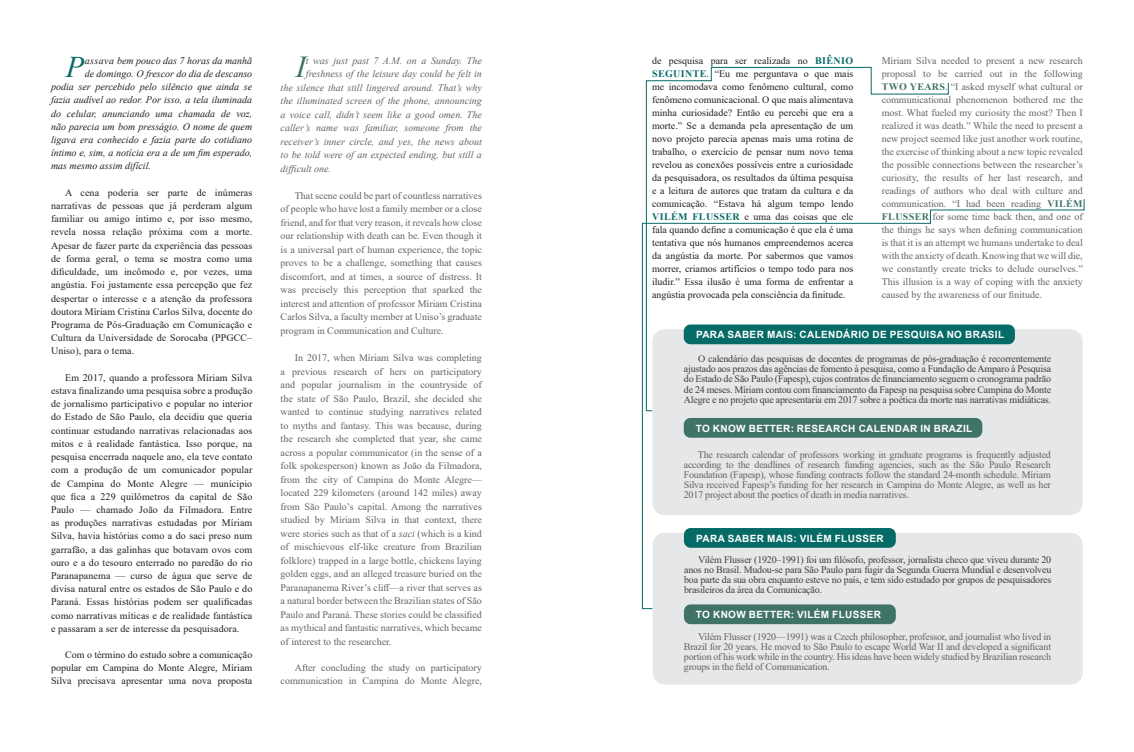
<style>
.page{position:relative;width:1134px;height:752px;background:#fff}
.page>*{position:absolute;margin:0;border:0;box-sizing:border-box;transform-origin:0 0}
.CORPO_PT{font:italic 30.4px "Times New Roman";color:#3f7368}
.CORPO_PT-2{font:italic 29.9px "Times New Roman";color:#066a67}
.CORPO_PT-3{font:10px/13.5px "Times New Roman";color:#636366;text-align:justify}
.CORPO_PT-4{font:10px/13.2px "Times New Roman";letter-spacing:.005em;color:#231f20;text-align:justify}
.t1{font:10px/10px "Times New Roman";letter-spacing:-.02em;color:#3e3e3f;text-align:justify}
.CORPO_PT-5{font:italic 10px "Times New Roman";color:#636366}
.CORPO_PT-6{font:italic 10px "Times New Roman";color:#231f20}
.t2{font:700 10px "Arial";letter-spacing:.035em;color:#fff}
.s1{font-style:italic}
.s2{font-weight:700;color:#066a67}
.s3{font-weight:700;color:#3f7368}
</style>
<div class="page">
<svg style="left:645px;top:66px;width:304px;height:132px"></svg>
<svg style="left:641px;top:198px;width:444px;height:411px"></svg>
<div style="left:653px;top:532px;width:430px;height:152px;background:#e6e7e9;border-radius:12px"></div>
<div style="left:684px;top:527px;width:212px;height:20px;background:#066a67;border-radius:7px"></div>
<div style="left:684px;top:604px;width:212px;height:20px;background:#3f7368;border-radius:7px"></div>
<div style="left:652px;top:329px;width:430px;height:185px;background:#e6e7e9;border-radius:12px"></div>
<div style="left:684px;top:324px;width:331px;height:20px;background:#066a67;border-radius:7px"></div>
<div style="left:684px;top:418px;width:298px;height:19px;background:#3f7368;border-radius:7px"></div>
<p class="CORPO_PT-2" style="left:66px;top:46px;width:20px">P</p>
<p class="CORPO_PT-6" style="left:85px;top:53px;width:169px">assava bem pouco das 7 horas da manhã</p>
<p class="CORPO_PT-6" style="left:85px;top:67px;width:169px">de domingo. O frescor do dia de descanso</p>
<p class="CORPO_PT-6" style="left:51px;top:80px;width:203px">podia ser percebido pelo silêncio que ainda se</p>
<p class="CORPO_PT-6" style="left:51px;top:93px;width:203px">fazia audível ao redor. Por isso, a tela iluminada</p>
<p class="CORPO_PT-6" style="left:51px;top:106px;width:203px">do celular, anunciando uma chamada de voz,</p>
<p class="CORPO_PT-6" style="left:51px;top:119px;width:203px">não parecia um bom presságio. O nome de quem</p>
<p class="CORPO_PT-6" style="left:51px;top:133px;width:203px">ligava era conhecido e fazia parte do cotidiano</p>
<p class="CORPO_PT-6" style="left:51px;top:146px;width:203px">íntimo e, sim, a notícia era a de um fim esperado,</p>
<p class="CORPO_PT-6" style="left:51px;top:159px;width:102px">mas mesmo assim difícil.</p>
<p class="CORPO_PT-4" style="left:51px;top:185px;width:203px;text-indent:14px">A cena poderia ser parte de inúmeras narrativas de pessoas que já perderam algum familiar ou amigo íntimo e, por isso mesmo, revela nossa relação próxima com a morte.<br>Apesar de fazer parte da experiência das pessoas de forma geral, o tema se mostra como uma dificuldade, um incômodo e, por vezes, uma angústia. Foi justamente essa percepção que fez despertar o interesse e a atenção da professora doutora Míriam Cristina Carlos Silva, docente do Programa de Pós-Graduação em Comunicação e Cultura da Universidade de Sorocaba (PPGCC– Uniso), para o tema.</p>
<p class="CORPO_PT-4" style="left:51px;top:370px;width:203px;text-indent:14px">Em 2017, quando a professora Míriam Silva estava finalizando uma pesquisa sobre a produção de jornalismo participativo e popular no interior do Estado de São Paulo, ela decidiu que queria continuar estudando narrativas relacionadas aos mitos e à realidade fantástica. Isso porque, na pesquisa encerrada naquele ano, ela teve contato com a produção de um comunicador popular de Campina do Monte Alegre — munícipio que fica a 229 quilômetros da capital de São Paulo — chamado João da Filmadora. Entre as produções narrativas estudadas por Míriam Silva, havia histórias como a do saci preso num garrafão, a das galinhas que botavam ovos com ouro e a do tesouro enterrado no paredão do rio Paranapanema — curso de água que serve de divisa natural entre os estados de São Paulo e do Paraná. Essas histórias podem ser qualificadas como narrativas míticas e de realidade fantástica e passaram a ser de interesse da pesquisadora.</p>
<p class="CORPO_PT-4" style="left:51px;top:647px;width:203px;text-indent:14px">Com o término do estudo sobre a comunicação popular em Campina do Monte Alegre, Míriam Silva precisava apresentar uma nova proposta</p>
<p class="CORPO_PT" style="left:296px;top:46px;width:12px">I</p>
<p class="CORPO_PT-5" style="left:306px;top:53px;width:178px">t was just past 7 A.M. on a Sunday. The</p>
<p class="CORPO_PT-5" style="left:306px;top:67px;width:178px">freshness of the leisure day could be felt in</p>
<p class="CORPO_PT-5" style="left:281px;top:80px;width:203px">the silence that still lingered around. That’s why</p>
<p class="CORPO_PT-5" style="left:281px;top:94px;width:203px">the illuminated screen of the phone, announcing</p>
<p class="CORPO_PT-5" style="left:281px;top:107px;width:203px">a voice call, didn’t seem like a good omen. The</p>
<p class="CORPO_PT-5" style="left:281px;top:121px;width:203px">caller’s name was familiar, someone from the</p>
<p class="CORPO_PT-5" style="left:281px;top:134px;width:203px">receiver’s inner circle, and yes, the news about</p>
<p class="CORPO_PT-5" style="left:281px;top:148px;width:203px">to be told were of an expected ending, but still a</p>
<p class="CORPO_PT-5" style="left:281px;top:161px;width:52px">difficult one.</p>
<p class="CORPO_PT-3" style="left:281px;top:188px;width:203px;text-indent:14px">That scene could be part of countless narratives of people who have lost a family member or a close friend, and for that very reason, it reveals how close our relationship with death can be. Even though it is a universal part of human experience, the topic proves to be a challenge, something that causes discomfort, and at times, a source of distress. It was precisely this perception that sparked the interest and attention of professor Míriam Cristina Carlos Silva, a faculty member at Uniso’s graduate program in Communication and Culture.</p>
<p class="CORPO_PT-3" style="left:281px;top:350px;width:203px;text-indent:14px">In 2017, when Míriam Silva was completing a previous research of hers on participatory and popular journalism in the countryside of the state of São Paulo, Brazil, she decided she wanted to continue studying narratives related to myths and fantasy. This was because, during the research she completed that year, she came across a popular communicator (in the sense of a folk spokesperson) known as João da Filmadora, from the city of Campina do Monte Alegre— located 229 kilometers (around 142 miles) away from São Paulo’s capital. Among the narratives studied by Míriam Silva in that context, there were stories such as that of a <span class="s1">saci</span> (which is a kind of mischievous elf-like creature from Brazilian folklore) trapped in a large bottle, chickens laying golden eggs, and an alleged treasure buried on the Paranapanema River’s cliff—a river that serves as a natural border between the Brazilian states of São Paulo and Paraná. These stories could be classified as mythical and fantastic narratives, which became of interest to the researcher.</p>
<p class="CORPO_PT-3" style="left:281px;top:660px;width:203px;line-height:13px;text-align:right">After concluding the study on participatory communication in Campina do Monte Alegre,</p>
<p class="CORPO_PT-4" style="left:652px;top:53px;width:203px">de pesquisa para ser realizada no <span class="s2">BIÊNIO SEGUINTE</span>. “Eu me perguntava o que mais me incomodava como fenômeno cultural, como fenômeno comunicacional. O que mais alimentava minha curiosidade? Então eu percebi que era a morte.” Se a demanda pela apresentação de um novo projeto parecia apenas mais uma rotina de trabalho, o exercício de pensar num novo tema revelou as conexões possíveis entre a curiosidade da pesquisadora, os resultados da última pesquisa e a leitura de autores que tratam da cultura e da comunicação. “Estava há algum tempo lendo <span class="s2">VILÉM FLUSSER</span> e uma das coisas que ele fala quando define a comunicação é que ela é uma tentativa que nós humanos empreendemos acerca da angústia da morte. Por sabermos que vamos morrer, criamos artifícios o tempo todo para nos iludir.” Essa ilusão é uma forma de enfrentar a angústia provocada pela consciência da finitude.</p>
<p class="CORPO_PT-3" style="left:882px;top:53px;width:203px;line-height:13px">Míriam Silva needed to present a new research proposal to be carried out in the following <span class="s3">TWO YEARS</span>. “I asked myself what cultural or communicational phenomenon bothered me the most. What fueled my curiosity the most? Then I realized it was death.” While the need to present a new project seemed like just another work routine, the exercise of thinking about a new topic revealed the possible connections between the researcher’s curiosity, the results of her last research, and readings of authors who deal with culture and communication. “I had been reading <span class="s3">VILÉM FLUSSER</span> for some time back then, and one of the things he says when defining communication is that it is an attempt we humans undertake to deal with the anxiety of death. Knowing that we will die, we constantly create tricks to delude ourselves.” This illusion is a way of coping with the anxiety caused by the awareness of our finitude.</p>
<p class="t2" style="left:696px;top:327px;width:310px">PARA SABER MAIS: CALENDÁRIO DE PESQUISA NO BRASIL</p>
<p class="t1" style="left:684px;top:353px;width:369px;text-indent:14px">O calendário das pesquisas de docentes de programas de pós-graduação é recorrentemente ajustado aos prazos das agências de fomento à pesquisa, como a Fundação de Amparo à Pesquisa do Estado de São Paulo (Fapesp), cujos contratos de financiamento seguem o cronograma padrão de 24 meses. Míriam contou com financiamento da Fapesp na pesquisa sobre Campina do Monte Alegre e no projeto que apresentaria em 2017 sobre a poética da morte nas narrativas midiáticas.</p>
<p class="t2" style="left:696px;top:421px;width:278px">TO KNOW BETTER: RESEARCH CALENDAR IN BRAZIL</p>
<p class="CORPO_PT-3" style="left:684px;top:449px;width:369px;line-height:10px;text-indent:14px">The research calendar of professors working in graduate programs is frequently adjusted according to the deadlines of research funding agencies, such as the São Paulo Research Foundation (Fapesp), whose funding contracts follow the standard 24-month schedule. Míriam Silva received Fapesp’s funding for her research in Campina do Monte Alegre, as well as her 2017 project about the poetics of death in media narratives.</p>
<p class="t2" style="left:696px;top:531px;width:189px">PARA SABER MAIS: VILÉM FLUSSER</p>
<p class="t1" style="left:684px;top:554px;width:369px;text-indent:14px">Vilém Flusser (1920–1991) foi um filósofo, professor, jornalista checo que viveu durante 20 anos no Brasil. Mudou-se para São Paulo para fugir da Segunda Guerra Mundial e desenvolveu boa parte da sua obra enquanto esteve no país, e tem sido estudado por grupos de pesquisadores brasileiros da área da Comunicação.</p>
<p class="t2" style="left:696px;top:607px;width:187px">TO KNOW BETTER: VILÉM FLUSSER</p>
<p class="CORPO_PT-3" style="left:684px;top:631px;width:369px;line-height:10px;text-indent:14px">Vilém Flusser (1920—1991) was a Czech philosopher, professor, and journalist who lived in Brazil for 20 years. He moved to São Paulo to escape World War II and developed a significant portion of his work while in the country. His ideas have been widely studied by Brazilian research groups in the field of Communication.</p>
</div>
